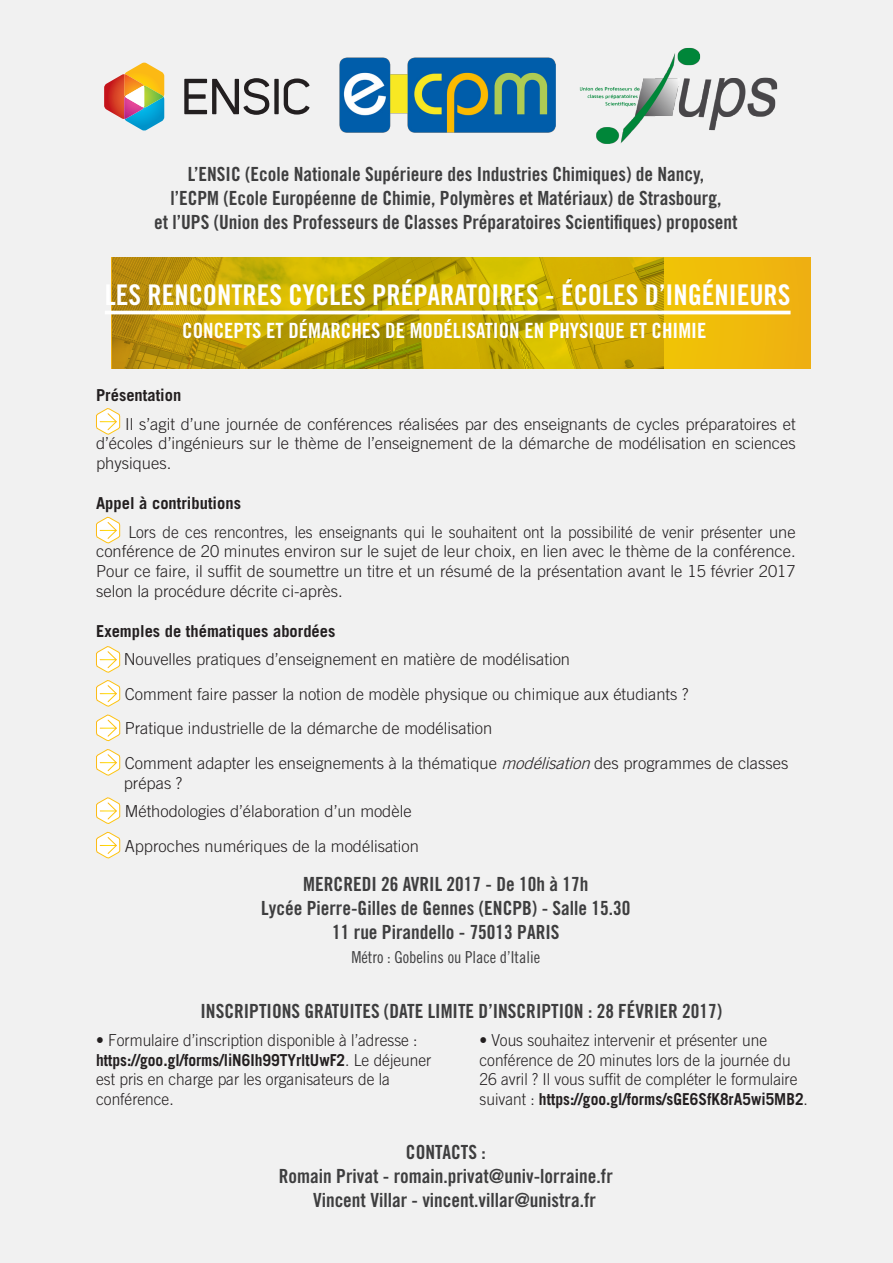
<style>
.page{position:relative;width:893px;height:1263px;background:#f1f1f1}
.page>*{position:absolute;margin:0;border:0;box-sizing:border-box;transform-origin:0 0}
.Sous-rubriques{font:28.5px "Trade Gothic Bold Cond Twenty";color:#fff}
.Sous-rubriques-2{font:21px "Trade Gothic Bold Cond Twenty";color:#fff}
.t1{font:19.5px "Trade Gothic Bold Cond Twenty";color:#3e3e3f}
.t2{font:300 16.5px/19.5px "Trade Gothic";color:#231f20;scale:.94 1}
.t3{font:300 16.5px/19.8px "Trade Gothic";color:#231f20;text-align:justify}
.t4{font:700 16.5px "Trade Gothic";color:#231f20}
.t5{font:16.5px "Trade Gothic Cond Eighteen";color:#3e3e3f}
.s1{font-style:italic}
.s2{font-weight:700}
</style>
<div class="page">
<svg style="left:96px;top:680px;width:24px;height:27px"></svg>
<svg style="left:96px;top:714px;width:24px;height:27px"></svg>
<svg style="left:96px;top:749px;width:24px;height:27px"></svg>
<svg style="left:96px;top:797px;width:24px;height:27px"></svg>
<svg style="left:96px;top:832px;width:24px;height:27px"></svg>
<svg style="left:184px;top:78px;width:86px;height:37px"></svg>
<div style="left:274px;top:79px;width:5px;height:35px;background:#231f20"></div>
<svg style="left:284px;top:78px;width:26px;height:37px"></svg>
<svg style="left:104px;top:63px;width:60px;height:68px"></svg>
<svg style="left:111px;top:258px;width:699px;height:111px;background:#cda906"></svg>
<hr style="left:105px;top:311px;width:685px;height:3px;background:#fff">
<svg style="left:96px;top:408px;width:24px;height:27px"></svg>
<svg style="left:96px;top:517px;width:24px;height:27px"></svg>
<svg style="left:96px;top:646px;width:24px;height:27px"></svg>
<img style="left:579px;top:47px;width:199px;height:97px">
<img style="left:340px;top:58px;width:216px;height:75px">
<p class="t1" style="left:188px;top:162px;width:518px">L’ENSIC (Ecole Nationale Supérieure des Industries Chimiques) de Nancy,</p>
<p class="t1" style="left:170px;top:186px;width:553px">l’ECPM (Ecole Européenne de Chimie, Polymères et Matériaux) de Strasbourg,</p>
<p class="t1" style="left:154px;top:210px;width:585px">et l’UPS (Union des Professeurs de Classes Préparatoires Scientifiques) proposent</p>
<p class="Sous-rubriques" style="left:105px;top:277px;width:687px">LES RENCONTRES CYCLES PRÉPARATOIRES - ÉCOLES D’INGÉNIEURS</p>
<p class="Sous-rubriques-2" style="left:182px;top:318px;width:526px">CONCEPTS ET DÉMARCHES DE MODÉLISATION EN PHYSIQUE ET CHIMIE</p>
<p class="t4" style="left:96px;top:385px;width:87px">Présentation</p>
<p class="t3" style="left:96px;top:414px;width:701px;text-indent:29px">Il s’agit d’une journée de conférences réalisées par des enseignants de cycles préparatoires et d’écoles d’ingénieurs sur le thème de l’enseignement de la démarche de modélisation en sciences physiques.</p>
<p class="t4" style="left:96px;top:493px;width:146px">Appel à contributions</p>
<p class="t2" style="left:96px;top:522px;width:746px;text-align:justify;text-indent:32px">Lors de ces rencontres, les enseignants qui le souhaitent ont la possibilité de venir présenter une conférence de 20 minutes environ sur le sujet de leur choix, en lien avec le thème de la conférence.<br>Pour ce faire, il suffit de soumettre un titre et un résumé de la présentation avant le 15 février 2017 selon la procédure décrite ci-après.</p>
<p class="t4" style="left:96px;top:621px;width:241px">Exemples de thématiques abordées</p>
<p class="t3" style="left:124px;top:649px;width:448px">Nouvelles pratiques d’enseignement en matière de modélisation</p>
<p class="t3" style="left:125px;top:684px;width:565px">Comment faire passer la notion de modèle physique ou chimique aux étudiants ?</p>
<p class="t3" style="left:125px;top:718px;width:369px">Pratique industrielle de la démarche de modélisation</p>
<p class="t3" style="left:125px;top:753px;width:665px">Comment adapter les enseignements à la thématique <span class="s1">modélisation</span>des programmes de classes</p>
<p class="t3" style="left:124px;top:773px;width:60px">prépas ?</p>
<p class="t3" style="left:125px;top:801px;width:288px">Méthodologies d’élaboration d’un modèle</p>
<p class="t3" style="left:125px;top:836px;width:296px">Approches numériques de la modélisation</p>
<p class="t1" style="left:303px;top:873px;width:287px">MERCREDI 26 AVRIL 2017 - De 10h à 17h</p>
<p class="t1" style="left:261px;top:897px;width:371px">Lycée Pierre-Gilles de Gennes (ENCPB) - Salle 15.30</p>
<p class="t1" style="left:332px;top:921px;width:229px">11 rue Pirandello - 75013 PARIS</p>
<p class="t5" style="left:351px;top:948px;width:190px">Métro : Gobelins ou Place d’Italie</p>
<p class="t1" style="left:201px;top:999px;width:523px">INSCRIPTIONS GRATUITES (DATE LIMITE D’INSCRIPTION : 28 FÉVRIER 2017)</p>
<p class="t2" style="left:96px;top:1030px;width:343px">• Formulaire d’inscription disponible à l’adresse :</p>
<p class="t2" style="left:96px;top:1050px;width:358px"><span class="s2">https://goo.gl/forms/liN6Ih99TYrltUwF2</span>. Le déjeuner est pris en charge par les organisateurs de la conférence.</p>
<p class="t2" style="left:479px;top:1030px;width:351px">• Vous souhaitez intervenir et présenter une conférence de 20 minutes lors de la journée du 26 avril ? Il vous suffit de compléter le formulaire suivant : <span class="s2">https://goo.gl/forms/sGE6SfK8rA5wi5MB2</span>.</p>
<p class="t1" style="left:406px;top:1140px;width:81px">CONTACTS :</p>
<p class="t1" style="left:279px;top:1164px;width:335px">Romain Privat - romain.privat@univ-lorraine.fr</p>
<p class="t1" style="left:313px;top:1188px;width:284px">Vincent Villar - vincent.villar@unistra.fr</p>
</div>
